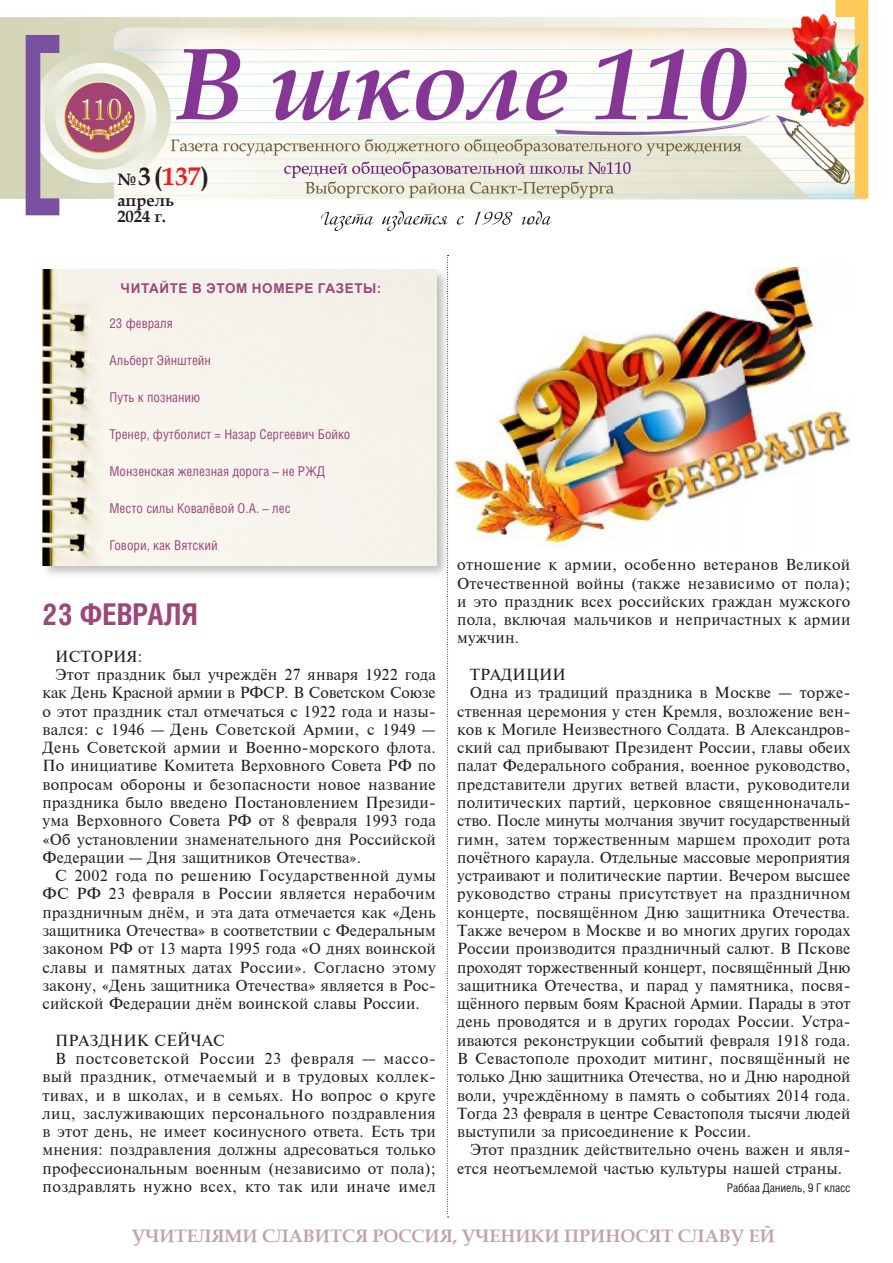
<style>
.page{position:relative;width:893px;height:1263px;background:#fff}
.page>*{position:absolute;margin:0;border:0;box-sizing:border-box;transform-origin:0 0}
.Заголовок{font:700 30px "Helios Cond";color:#9c477a}
.default-text{font:700 25.5px "Book Antiqua";color:#231f20}
.default-text-2{font:700 18px "Book Antiqua";color:#c1a1b2}
.default-text-3{font:700 16.5px/16.5px "Book Antiqua";color:#231f20}
.default-text-4{font:15px/18.3px "Newton";letter-spacing:.01em;color:#231f20;text-align:justify}
.default-text-5{font:13.5px "Helios Cond";color:#9c477a}
.Подзаголовок_статьи{font:700 13.5px "Arial";letter-spacing:.045em;color:#9c477a}
.Автор_статьи_Helios{font:12px "Helios Cond";letter-spacing:-.01em;color:#231f20}
.s1{font-size:16.5px}
.s2{color:#ee1d23}
</style>
<div class="page">
<img style="left:0;top:17px;width:869px;height:199px">
<svg style="left:447px;top:255px;width:2px;height:962px"></svg>
<svg style="left:321px;top:211px;width:230px;height:20px"></svg>
<div style="left:40px;top:267px;width:410px;height:312px;background:#231f20;opacity:.29"></div>
<img style="left:43px;top:269px;width:393px;height:296px">
<img style="left:758px;top:0;width:111px;height:149px">
<img style="left:453px;top:267px;width:398px;height:282px">
<p class="default-text" style="left:117px;top:159px;width:93px"><span class="s1">№</span>3(<span class="s2">137</span>)</p>
<p class="default-text-3" style="left:117px;top:192px;width:58px">апрель<br>2024 г.</p>
<p class="Подзаголовок_статьи" style="left:121px;top:279px;width:262px">ЧИТАЙТЕ В ЭТОМ НОМЕРЕ ГАЗЕТЫ:</p>
<p class="default-text-5" style="left:109px;top:315px;width:65px">23 февраля</p>
<p class="default-text-5" style="left:109px;top:352px;width:103px">Альберт Эйнштейн</p>
<p class="default-text-5" style="left:109px;top:389px;width:92px">Путь к познанию</p>
<p class="default-text-5" style="left:109px;top:426px;width:242px">Тренер, футболист = Назар Сергеевич Бойко</p>
<p class="default-text-5" style="left:109px;top:463px;width:217px">Монзенская железная дорога – не РЖД</p>
<p class="default-text-5" style="left:109px;top:500px;width:183px">Место силы Ковалёвой О.А. – лес</p>
<p class="default-text-5" style="left:109px;top:537px;width:110px">Говори, как Вятский</p>
<p class="Заголовок" style="left:43px;top:596px;width:157px">23 ФЕВРАЛЯ</p>
<p class="default-text-4" style="left:55px;top:647px;width:88px">ИСТОРИЯ:</p>
<p class="default-text-4" style="left:43px;top:665px;width:395px;text-indent:13px">Этот праздник был учреждён 27 января 1922 года как День Красной армии в РФСР. В Советском Союзе о этот праздник стал отмечаться с 1922 года и назы&shy;вался: с 1946 — День Советской Армии, с 1949 — День Советской армии и Военно-морского флота.<br>По инициативе Комитета Верховного Совета РФ по вопросам обороны и безопасности новое название праздника было введено Постановлением Президи&shy;ума Верховного Совета РФ от 8 февраля 1993 года «Об установлении знаменательного дня Российской Федерации — Дня защитников Отечества».</p>
<p class="default-text-4" style="left:43px;top:866px;width:395px;text-indent:13px">С 2002 года по решению Государственной думы ФС РФ 23 февраля в России является нерабочим праздничным днём, и эта дата отмечается как «День защитника Отечества» в соответствии с Федеральным законом РФ от 13 марта 1995 года «О днях воинской славы и памятных датах России». Согласно этому закону, «День защитника Отечества» является в Рос&shy;сийской Федерации днём воинской славы России.</p>
<p class="default-text-4" style="left:55px;top:1031px;width:171px">ПРАЗДНИК СЕЙЧАС</p>
<p class="default-text-4" style="left:43px;top:1049px;width:395px;text-indent:13px">В постсоветской России 23 февраля — массо&shy;вый праздник, отмечаемый и в трудовых коллек&shy;тивах, и в школах, и в семьях. Но вопрос о круге лиц, заслуживающих персонального поздравления в этот день, не имеет косинусного ответа. Есть три мнения: поздравления должны адресоваться только профессиональным военным (независимо от пола); поздравлять нужно всех, кто так или иначе имел</p>
<p class="default-text-4" style="left:457px;top:556px;width:395px">отношение к армии, особенно ветеранов Великой Отечественной войны (также независимо от пола); и это праздник всех российских граждан мужского пола, включая мальчиков и непричастных к армии мужчин.</p>
<p class="default-text-4" style="left:470px;top:665px;width:97px">ТРАДИЦИИ</p>
<p class="default-text-4" style="left:457px;top:684px;width:395px;text-indent:13px">Одна из традиций праздника в Москве — торже&shy;ственная церемония у стен Кремля, возложение вен&shy;ков к Могиле Неизвестного Солдата. В Александров&shy;ский сад прибывают Президент России, главы обеих палат Федерального собрания, военное руководство, представители других ветвей власти, руководители политических партий, церковное священноначаль&shy;ство. После минуты молчания звучит государственный гимн, затем торжественным маршем проходит рота почётного караула. Отдельные массовые мероприятия устраивают и политические партии. Вечером высшее руководство страны присутствует на праздничном концерте, посвящённом Дню защитника Отечества.<br>Также вечером в Москве и во многих других городах России производится праздничный салют. В Пскове проходят торжественный концерт, посвящённый Дню защитника Отечества, и парад у памятника, посвя&shy;щённого первым боям Красной Армии. Парады в этот день проводятся и в других городах России. Устра&shy;иваются реконструкции событий февраля 1918 года.<br>В Севастополе проходит митинг, посвящённый не только Дню защитника Отечества, но и Дню народной воли, учреждённому в память о событиях 2014 года.<br>Тогда 23 февраля в центре Севастополя тысячи людей выступили за присоединение к России.</p>
<p class="default-text-4" style="left:457px;top:1141px;width:395px;text-indent:13px">Этот праздник действительно очень важен и явля&shy;ется неотъемлемой частью культуры нашей страны.</p>
<p class="Автор_статьи_Helios" style="left:727px;top:1180px;width:125px">Раббаа Даниель, 9 Г класс</p>
<p class="default-text-2" style="left:132px;top:1224px;width:644px">УЧИТЕЛЯМИ СЛАВИТСЯ РОССИЯ, УЧЕНИКИ ПРИНОСЯТ СЛАВУ ЕЙ</p>
</div>
